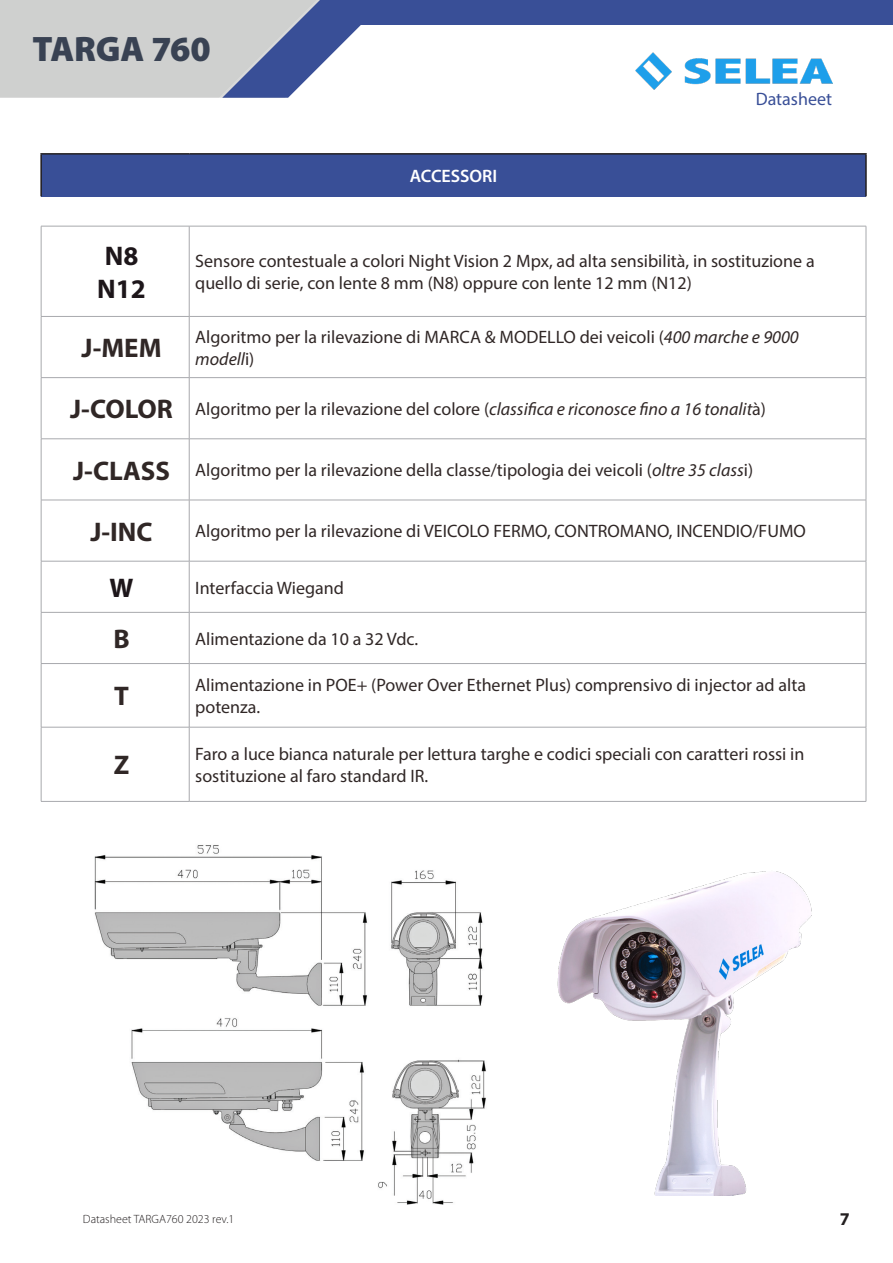
<style>
.page{position:relative;width:893px;height:1263px;background:#fff}
.page>*{position:absolute;margin:0;border:0;box-sizing:border-box;transform-origin:0 0}
.t1{font:900 35.55px "Myriad Pro";letter-spacing:-.01em;color:#394253}
.t2{font:700 27px "Myriad Pro";color:#302726}
.t3{font:700 27px/32.4px "Myriad Pro";color:#1d161a}
.t4{font:18px/21.6px "Myriad Pro";color:#302726}
.t5{font:600 18px "Myriad Pro";color:#fff}
.t6{font:18px "Myriad Pro";color:#394f97}
.t7{font:700 18px "Myriad Pro";color:#231f20}
.t8{font:300 12px "Myriad Pro";color:#231f20}
.s1{font-style:italic}
</style>
<div class="page">
<img style="left:94px;top:845px;width:392px;height:360px">
<div style="left:41px;top:154px;width:825px;height:42px;background:#394f97"></div>
<hr style="left:40px;top:153px;width:149px;height:2px;background:#231f20">
<hr style="left:40px;top:155px;width:2px;height:41px;background:#231f20">
<hr style="left:189px;top:153px;width:678px;height:2px;background:#231f20">
<hr style="left:865px;top:155px;width:2px;height:41px;background:#231f20">
<hr style="left:41px;top:226px;width:1px;height:90px;background:#a8a9ad">
<hr style="left:189px;top:226px;width:1px;height:90px;background:#a8a9ad">
<hr style="left:866px;top:226px;width:1px;height:90px;background:#a8a9ad">
<hr style="left:41px;top:316px;width:148px;height:1px;background:#a8a9ad">
<hr style="left:41px;top:317px;width:1px;height:60px;background:#a8a9ad">
<hr style="left:189px;top:316px;width:677px;height:1px;background:#a8a9ad">
<hr style="left:189px;top:317px;width:1px;height:60px;background:#a8a9ad">
<hr style="left:866px;top:317px;width:1px;height:60px;background:#a8a9ad">
<hr style="left:41px;top:377px;width:148px;height:1px;background:#a8a9ad">
<hr style="left:41px;top:378px;width:1px;height:61px;background:#a8a9ad">
<hr style="left:189px;top:377px;width:677px;height:1px;background:#a8a9ad">
<hr style="left:189px;top:378px;width:1px;height:61px;background:#a8a9ad">
<hr style="left:866px;top:378px;width:1px;height:61px;background:#a8a9ad">
<hr style="left:41px;top:439px;width:148px;height:1px;background:#a8a9ad">
<hr style="left:41px;top:439px;width:1px;height:61px;background:#a8a9ad">
<hr style="left:189px;top:439px;width:677px;height:1px;background:#a8a9ad">
<hr style="left:189px;top:439px;width:1px;height:61px;background:#a8a9ad">
<hr style="left:866px;top:439px;width:1px;height:61px;background:#a8a9ad">
<hr style="left:41px;top:500px;width:148px;height:1px;background:#a8a9ad">
<hr style="left:41px;top:500px;width:1px;height:61px;background:#a8a9ad">
<hr style="left:189px;top:500px;width:677px;height:1px;background:#a8a9ad">
<hr style="left:189px;top:500px;width:1px;height:61px;background:#a8a9ad">
<hr style="left:866px;top:500px;width:1px;height:61px;background:#a8a9ad">
<hr style="left:41px;top:561px;width:148px;height:1px;background:#a8a9ad">
<hr style="left:41px;top:561px;width:1px;height:51px;background:#a8a9ad">
<hr style="left:189px;top:561px;width:677px;height:1px;background:#a8a9ad">
<hr style="left:189px;top:561px;width:1px;height:51px;background:#a8a9ad">
<hr style="left:866px;top:561px;width:1px;height:51px;background:#a8a9ad">
<hr style="left:41px;top:612px;width:148px;height:1px;background:#a8a9ad">
<hr style="left:41px;top:612px;width:1px;height:51px;background:#a8a9ad">
<hr style="left:189px;top:612px;width:677px;height:1px;background:#a8a9ad">
<hr style="left:189px;top:612px;width:1px;height:51px;background:#a8a9ad">
<hr style="left:866px;top:612px;width:1px;height:51px;background:#a8a9ad">
<hr style="left:41px;top:663px;width:148px;height:1px;background:#a8a9ad">
<hr style="left:41px;top:664px;width:1px;height:63px;background:#a8a9ad">
<hr style="left:189px;top:663px;width:677px;height:1px;background:#a8a9ad">
<hr style="left:189px;top:664px;width:1px;height:63px;background:#a8a9ad">
<hr style="left:866px;top:664px;width:1px;height:63px;background:#a8a9ad">
<hr style="left:41px;top:727px;width:148px;height:1px;background:#a8a9ad">
<hr style="left:41px;top:727px;width:1px;height:74px;background:#a8a9ad">
<hr style="left:189px;top:727px;width:677px;height:1px;background:#a8a9ad">
<hr style="left:189px;top:727px;width:1px;height:74px;background:#a8a9ad">
<hr style="left:866px;top:727px;width:1px;height:74px;background:#a8a9ad">
<hr style="left:41px;top:801px;width:148px;height:1px;background:#a8a9ad">
<hr style="left:189px;top:801px;width:677px;height:1px;background:#a8a9ad">
<hr style="left:41px;top:226px;width:148px;height:1px;background:#a8a9ad">
<hr style="left:189px;top:226px;width:677px;height:1px;background:#a8a9ad">
<img style="left:635px;top:52px;width:197px;height:37px">
<svg style="left:0;top:0;width:386px;height:98px"></svg>
<div style="left:326px;top:0;width:567px;height:24px;background:#394f97"></div>
<img style="left:557px;top:871px;width:255px;height:324px">
<p class="t1" style="left:33px;top:28px;width:180px">TARGA 760</p>
<p class="t5" style="left:410px;top:164px;width:89px">ACCESSORI</p>
<p class="t6" style="left:756px;top:88px;width:78px">Datasheet</p>
<p class="t3" style="left:97px;top:239px;width:50px">N8<br>N12</p>
<p class="t4" style="left:195px;top:250px;width:621px">Sensore contestuale a colori Night Vision 2 Mpx, ad alta sensibilità, in sostituzione a quello di serie, con lente 8 mm (N8) oppure con lente 12 mm (N12)</p>
<p class="t2" style="left:82px;top:330px;width:81px">J-MEM</p>
<p class="t4" style="left:195px;top:326px;width:605px">Algoritmo per la rilevazione di MARCA &amp; MODELLO dei veicoli (<span class="s1">400 marche e 9000 modell</span>i)</p>
<p class="t2" style="left:70px;top:392px;width:104px">J-COLOR</p>
<p class="t4" style="left:195px;top:398px;width:572px">Algoritmo per la rilevazione del colore (<span class="s1">classifica e riconosce fino a 16 tonalit</span>à)</p>
<p class="t2" style="left:73px;top:453px;width:99px">J-CLASS</p>
<p class="t4" style="left:195px;top:459px;width:559px">Algoritmo per la rilevazione della classe/tipologia dei veicoli (<span class="s1">oltre 35 class</span>i)</p>
<p class="t2" style="left:90px;top:514px;width:64px">J-INC</p>
<p class="t4" style="left:195px;top:520px;width:612px">Algoritmo per la rilevazione di VEICOLO FERMO, CONTROMANO, INCENDIO/FUMO</p>
<p class="t3" style="left:110px;top:571px;width:25px">W</p>
<p class="t4" style="left:195px;top:576px;width:150px">Interfaccia Wiegand</p>
<p class="t2" style="left:113px;top:621px;width:18px">B</p>
<p class="t4" style="left:195px;top:628px;width:224px">Alimentazione da 10 a 32 Vdc.</p>
<p class="t2" style="left:114px;top:679px;width:16px">T</p>
<p class="t4" style="left:195px;top:674px;width:612px">Alimentazione in POE+ (Power Over Ethernet Plus) comprensivo di injector ad alta potenza.</p>
<p class="t2" style="left:114px;top:748px;width:17px">Z</p>
<p class="t4" style="left:195px;top:743px;width:611px">Faro a luce bianca naturale per lettura targhe e codici speciali con caratteri rossi in sostituzione al faro standard IR.</p>
<p class="t8" style="left:83px;top:1212px;width:153px">Datasheet TARGA760 2023 rev.1</p>
<p class="t7" style="left:840px;top:1208px;width:11px">7</p>
</div>
